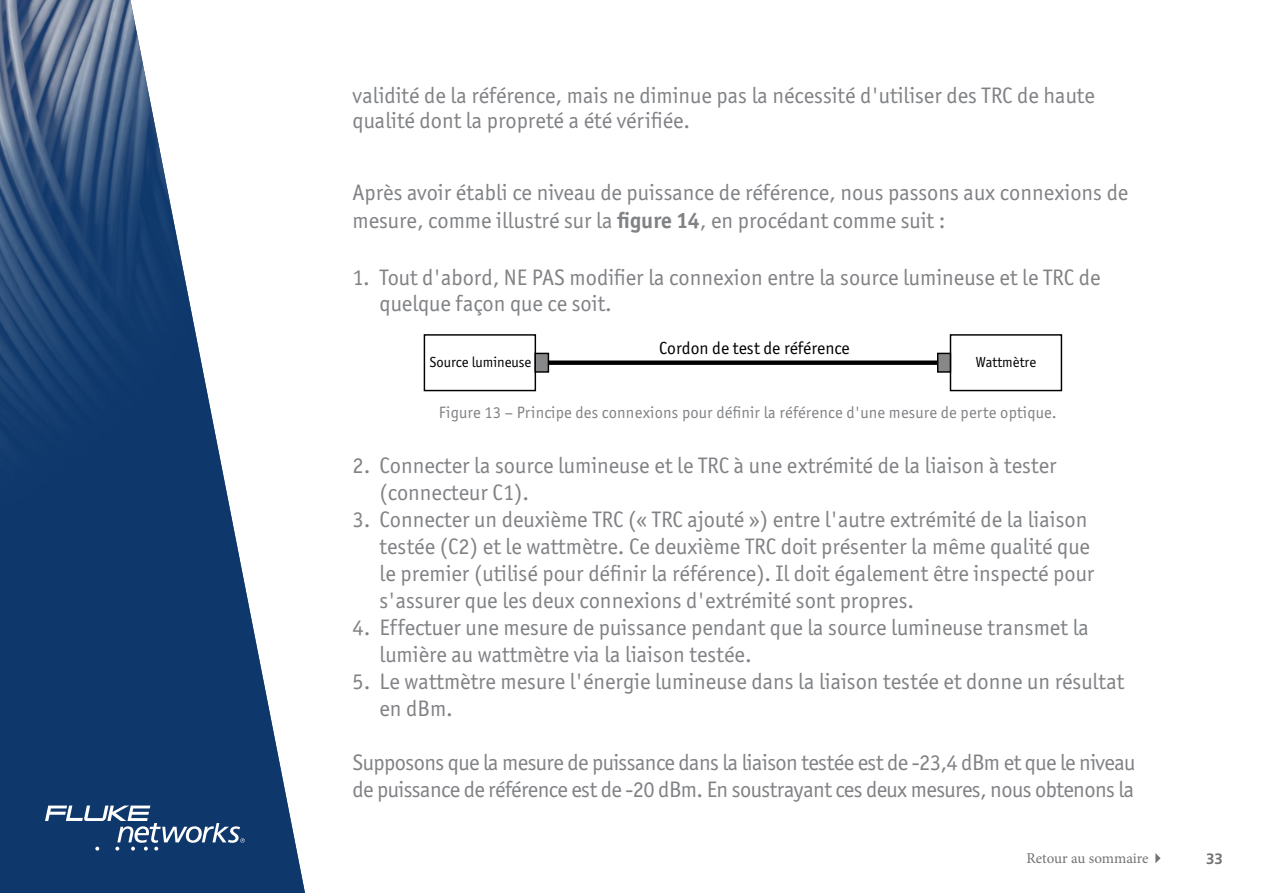
<style>
.page{position:relative;width:1263px;height:893px;background:#fff}
.page>*{position:absolute;margin:0;border:0;box-sizing:border-box;transform-origin:0 0}
.t1{font:22.5px/27px "Officina Sans ITC Std";color:#808285}
.t2{font:22.5px/27px "Officina Sans ITC Std";letter-spacing:-.025em;color:#808285}
.t3{font:17.55px "Officina Sans ITC Std";color:#000}
.t4{font:16.5px "Officina Sans ITC Std";letter-spacing:.01em;color:#808285}
.t5{font:15px "Minion Pro";letter-spacing:-.005em;color:#737373}
.t6{font:700 15px "Frutiger LT Std";color:#737373}
.t7{font:14.7px "Officina Sans ITC Std";color:#000}
.s1{font-weight:700}
</style>
<div class="page">
<img style="left:0;top:0;width:305px;height:893px">
<svg style="left:45px;top:806px;width:200px;height:45px;background:#385984"></svg>
<svg style="left:1155px;top:853px;width:5px;height:10px"></svg>
<div style="left:424px;top:334px;width:112px;height:57px;border:1px solid #000"></div>
<div style="left:950px;top:334px;width:112px;height:57px;border:1px solid #000"></div>
<div style="left:543px;top:360px;width:397px;height:5px;background:#000"></div>
<div style="left:535px;top:353px;width:13px;height:19px;background:#86888a"></div>
<div style="left:534px;top:353px;width:15px;height:20px;border:1px solid #000"></div>
<div style="left:938px;top:353px;width:12px;height:19px;background:#86888a"></div>
<div style="left:937px;top:353px;width:14px;height:20px;border:1px solid #000"></div>
<p class="t1" style="left:352px;top:82px;width:744px;line-height:25.5px">validité de la référence, mais ne diminue pas la nécessité d'utiliser des TRC de haute qualité dont la propreté a été vérifiée.</p>
<p class="t1" style="left:352px;top:178px;width:777px;line-height:28.5px">Après avoir établi ce niveau de puissance de référence, nous passons aux connexions de mesure, comme illustré sur la <span class="s1">figure 14</span>, en procédant comme suit :</p>
<p class="t1" style="left:380px;top:265px;width:722px;line-height:25.5px;text-indent:-27px">1. Tout d'abord, NE PAS modifier la connexion entre la source lumineuse et le TRC de quelque façon que ce soit.</p>
<p class="t3" style="left:659px;top:338px;width:192px">Cordon de test de référence</p>
<p class="t7" style="left:429px;top:354px;width:103px">Source lumineuse</p>
<p class="t7" style="left:976px;top:354px;width:62px">Wattmètre</p>
<p class="t4" style="left:439px;top:403px;width:619px">Figure 13 – Principe des connexions pour définir la référence d'une mesure de perte optique.</p>
<p class="t1" style="left:380px;top:451px;width:679px;text-indent:-27px">2. Connecter la source lumineuse et le TRC à une extrémité de la liaison à tester (connecteur C1).</p>
<p class="t1" style="left:380px;top:505px;width:716px;text-indent:-27px">3. Connecter un deuxième TRC (« TRC ajouté ») entre l'autre extrémité de la liaison testée (C2) et le wattmètre. Ce deuxième TRC doit présenter la même qualité que le premier (utilisé pour définir la référence). Il doit également être inspecté pour s'assurer que les deux connexions d'extrémité sont propres.</p>
<p class="t1" style="left:380px;top:613px;width:711px;text-indent:-27px">4. Effectuer une mesure de puissance pendant que la source lumineuse transmet la lumière au wattmètre via la liaison testée.</p>
<p class="t1" style="left:380px;top:667px;width:746px;text-indent:-27px">5. Le wattmètre mesure l'énergie lumineuse dans la liaison testée et donne un résultat en dBm.</p>
<p class="t2" style="left:352px;top:748px;width:784px">Supposons que la mesure de puissance dans la liaison testée est de -23,4 dBm et que le niveau de puissance de référence est de -20 dBm. En soustrayant ces deux mesures, nous obtenons la</p>
<p class="t5" style="left:1026px;top:848px;width:124px">Retour au sommaire</p>
<p class="t6" style="left:1206px;top:850px;width:18px">33</p>
</div>
